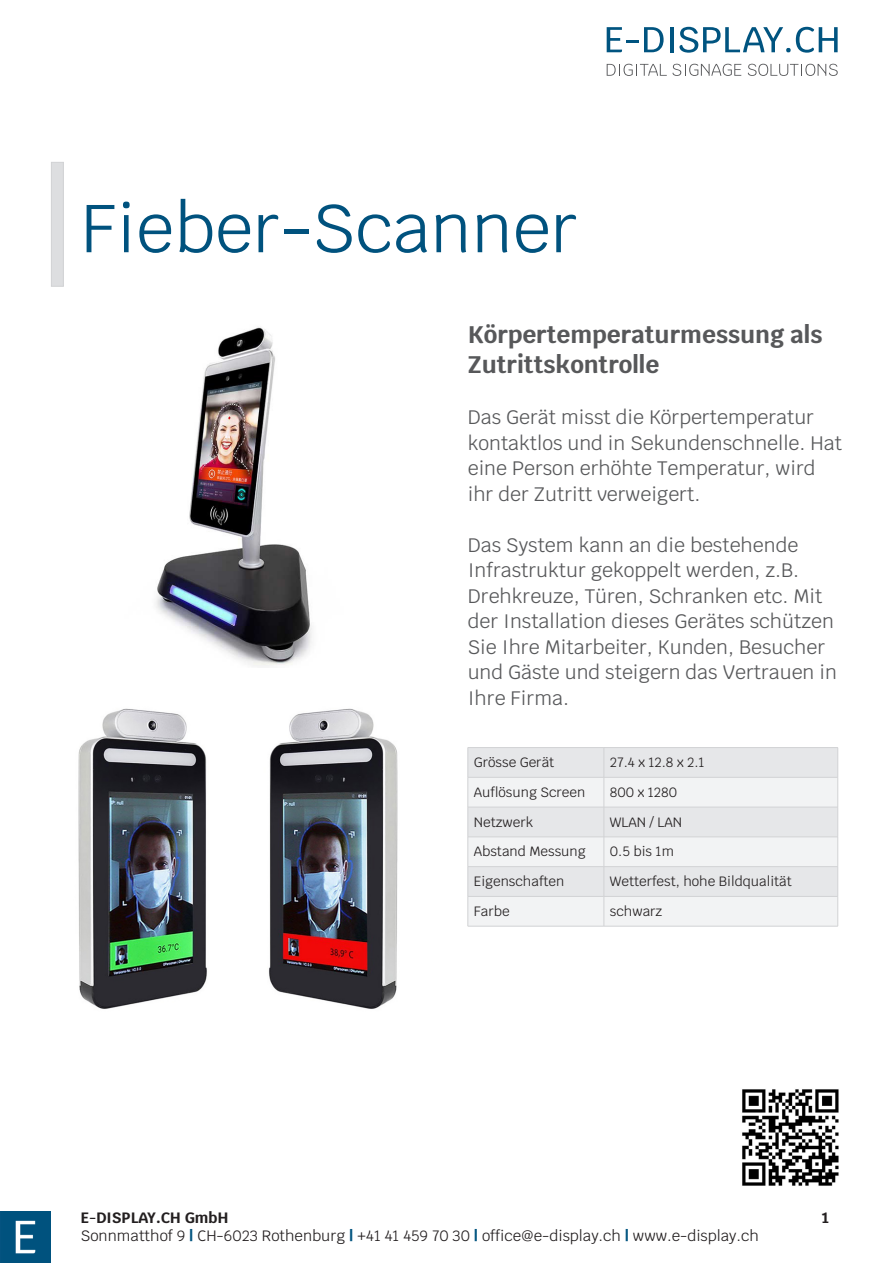
<style>
.page{position:relative;width:893px;height:1263px;background:#fff}
.page>*{position:absolute;margin:0;border:0;box-sizing:border-box;transform-origin:0 0}
.t1{font:67.5px "Krub";color:#00527e}
.t2{font:700 24px/30px "Krub";color:#57585a}
.t3{font:19.5px/25.5px "Krub";color:#57585a}
.t4{font:15px/18px "Krub";color:#231f20}
.t5{font:700 15px "Krub";color:#231f20}
.t6{font:13.5px "Krub";color:#231f20}
.s1{font-weight:700}
.s2{font-weight:700;color:#005480}
</style>
<div class="page">
<svg style="left:607px;top:27px;width:57px;height:25px"></svg>
<hr style="left:670px;top:27px;width:3px;height:25px;background:#005480">
<svg style="left:679px;top:27px;width:159px;height:26px"></svg>
<svg style="left:607px;top:64px;width:60px;height:12px"></svg>
<svg style="left:673px;top:64px;width:68px;height:12px"></svg>
<svg style="left:748px;top:64px;width:90px;height:12px"></svg>
<img style="left:0;top:1212px;width:51px;height:51px">
<img style="left:742px;top:1089px;width:97px;height:97px">
<div style="left:51px;top:162px;width:13px;height:125px;background:#dddee0"></div>
<img style="left:78px;top:708px;width:320px;height:301px">
<div style="left:469px;top:748px;width:368px;height:29px;background:#e6e7e9"></div>
<svg style="left:469px;top:778px;width:368px;height:148px;fill:#f2f3f4"></svg>
<hr style="left:468px;top:747px;width:136px;height:1px;background:#d1d2d4">
<svg style="left:468px;top:748px;width:1px;height:29px"></svg>
<hr style="left:604px;top:747px;width:234px;height:1px;background:#d1d2d4">
<svg style="left:604px;top:748px;width:1px;height:29px"></svg>
<svg style="left:837px;top:748px;width:1px;height:29px"></svg>
<hr style="left:468px;top:777px;width:136px;height:1px;background:#d1d2d4">
<hr style="left:468px;top:777px;width:1px;height:30px;background:#d1d2d4">
<hr style="left:604px;top:777px;width:234px;height:1px;background:#d1d2d4">
<hr style="left:604px;top:777px;width:1px;height:30px;background:#d1d2d4">
<hr style="left:837px;top:777px;width:1px;height:30px;background:#d1d2d4">
<hr style="left:468px;top:807px;width:136px;height:1px;background:#d1d2d4">
<hr style="left:468px;top:807px;width:1px;height:30px;background:#d1d2d4">
<hr style="left:604px;top:807px;width:234px;height:1px;background:#d1d2d4">
<hr style="left:604px;top:807px;width:1px;height:30px;background:#d1d2d4">
<hr style="left:837px;top:807px;width:1px;height:30px;background:#d1d2d4">
<hr style="left:468px;top:837px;width:136px;height:1px;background:#d1d2d4">
<hr style="left:604px;top:837px;width:234px;height:1px;background:#d1d2d4">
<hr style="left:468px;top:866px;width:136px;height:1px;background:#d1d2d4">
<svg style="left:468px;top:837px;width:1px;height:59px"></svg>
<hr style="left:604px;top:866px;width:234px;height:1px;background:#d1d2d4">
<svg style="left:604px;top:837px;width:1px;height:59px"></svg>
<svg style="left:837px;top:838px;width:1px;height:58px"></svg>
<hr style="left:468px;top:896px;width:136px;height:1px;background:#d1d2d4">
<hr style="left:468px;top:896px;width:1px;height:30px;background:#d1d2d4">
<hr style="left:604px;top:896px;width:234px;height:1px;background:#d1d2d4">
<hr style="left:604px;top:896px;width:1px;height:30px;background:#d1d2d4">
<hr style="left:837px;top:896px;width:1px;height:30px;background:#d1d2d4">
<hr style="left:468px;top:926px;width:136px;height:1px;background:#d1d2d4">
<hr style="left:604px;top:926px;width:234px;height:1px;background:#d1d2d4">
<img style="left:156px;top:327px;width:156px;height:339px">
<p class="t1" style="left:81px;top:171px;width:498px">Fieber-Scanner</p>
<p class="t2" style="left:468px;top:320px;width:356px">Körpertemperaturmessung als<br>Zutrittskontrolle</p>
<p class="t3" style="left:468px;top:404px;width:376px">Das Gerät misst die Körpertemperatur kontaktlos und in Sekundenschnelle. Hat eine Person erhöhte Temperatur, wird ihr der Zutritt verweigert.</p>
<p class="t3" style="left:468px;top:532px;width:371px">Das System kann an die bestehende Infrastruktur gekoppelt werden, z.B.<br>Drehkreuze, Türen, Schranken etc. Mit der Installation dieses Gerätes schützen Sie Ihre Mitarbeiter, Kunden, Besucher und Gäste und steigern das Vertrauen in Ihre Firma.</p>
<p class="t6" style="left:474px;top:751px;width:82px">Grösse Gerät</p>
<p class="t6" style="left:610px;top:751px;width:96px">27.4 x 12.8 x 2.1</p>
<p class="t6" style="left:474px;top:781px;width:113px">Auflösung Screen</p>
<p class="t6" style="left:610px;top:781px;width:69px">800 x 1280</p>
<p class="t6" style="left:474px;top:810px;width:61px">Netzwerk</p>
<p class="t6" style="left:610px;top:810px;width:74px">WLAN / LAN</p>
<p class="t6" style="left:474px;top:840px;width:113px">Abstand Messung</p>
<p class="t6" style="left:610px;top:840px;width:66px">0.5 bis 1m</p>
<p class="t6" style="left:474px;top:870px;width:92px">Eigenschaften</p>
<p class="t6" style="left:610px;top:870px;width:183px">Wetterfest, hohe Bildqualität</p>
<p class="t6" style="left:474px;top:900px;width:37px">Farbe</p>
<p class="t6" style="left:610px;top:900px;width:54px">schwarz</p>
<p class="t4" style="left:81px;top:1208px;width:680px"><span class="s1">E-DISPLAY.CH GmbH<br></span>Sonnmatthof 9 <span class="s2">|</span> CH-6023 Rothenburg <span class="s2">|</span> +41 41 459 70 30 <span class="s2">|</span> office@e-display.ch <span class="s2">|</span> www.e-display.ch</p>
<p class="t5" style="left:822px;top:1209px;width:8px">1</p>
</div>
